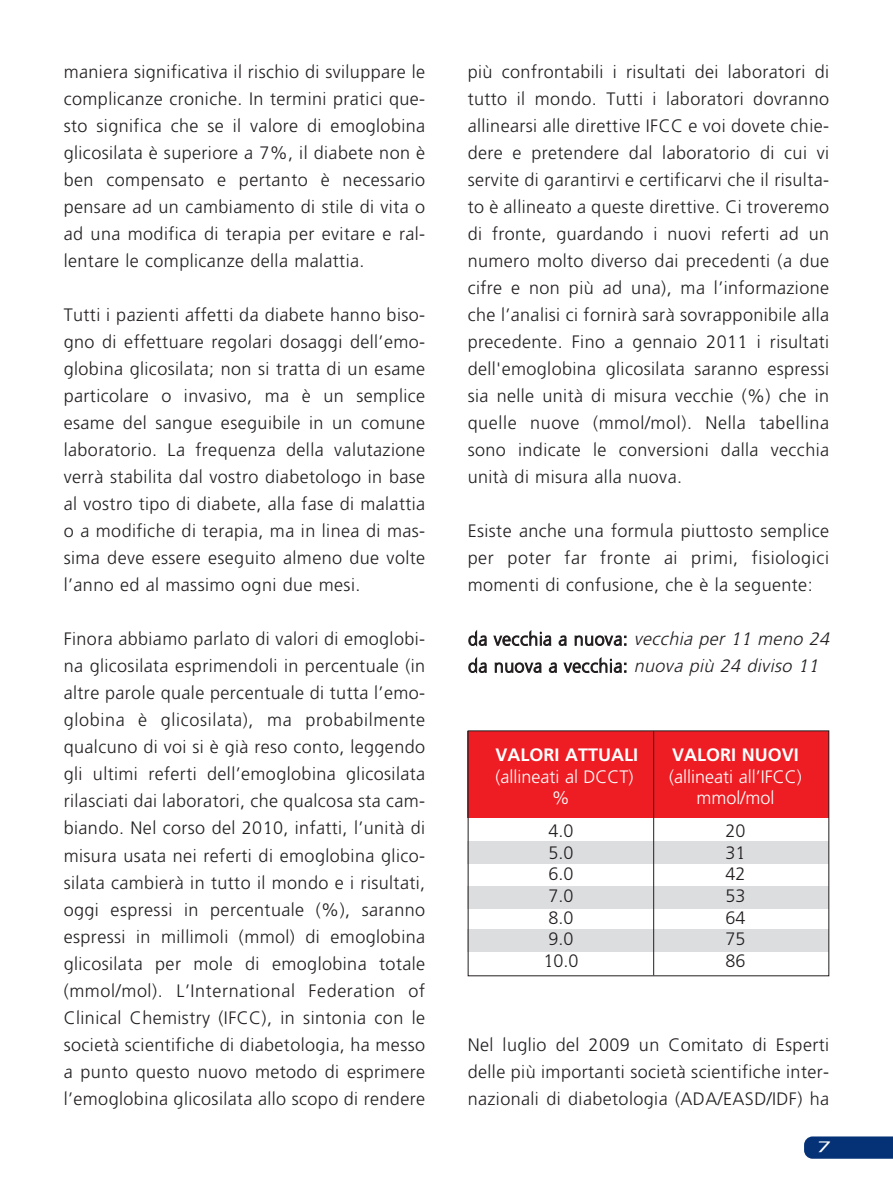
<style>
.page{position:relative;width:893px;height:1191px;background:#fff}
.page>*{position:absolute;margin:0;border:0;box-sizing:border-box;transform-origin:0 0}
.t1{font:300 18px/27px "Freeway";letter-spacing:.02em;color:#231f20;text-align:justify}
.t2{font:italic 300 18px/27px "Freeway";color:#231f20}
.t3{font:300 18px "Freeway";color:#fff}
.t4{font:18px "Freeway Demi";color:#fff}
.t5{font:italic 15px "Evangelic";color:#fff}
.s1{font-style:normal}
</style>
<div class="page">
<div style="left:468px;top:841px;width:361px;height:22px;background:#dcdddf"></div>
<div style="left:468px;top:886px;width:361px;height:22px;background:#dcdddf"></div>
<div style="left:468px;top:929px;width:361px;height:23px;background:#dcdddf"></div>
<div style="left:468px;top:731px;width:361px;height:86px;background:#ee1d23"></div>
<div style="left:804px;top:1136px;width:89px;height:22px;background:#053276"></div>
<hr style="left:653px;top:731px;width:1px;height:244px;background:#231f20">
<p class="t1" style="left:64px;top:58px;width:363px">maniera significativa il rischio di sviluppare le complicanze croniche. In termini pratici que&shy;sto significa che se il valore di emoglobina glicosilata è superiore a 7%, il diabete non è ben compensato e pertanto è necessario pensare ad un cambiamento di stile di vita o ad una modifica di terapia per evitare e ral&shy;lentare le complicanze della malattia.</p>
<p class="t1" style="left:64px;top:301px;width:363px">Tutti i pazienti affetti da diabete hanno biso&shy;gno di effettuare regolari dosaggi dell’emo&shy;globina glicosilata; non si tratta di un esame particolare o invasivo, ma è un semplice esame del sangue eseguibile in un comune laboratorio. La frequenza della valutazione verrà stabilita dal vostro diabetologo in base al vostro tipo di diabete, alla fase di malattia o a modifiche di terapia, ma in linea di mas&shy;sima deve essere eseguito almeno due volte l’anno ed al massimo ogni due mesi.</p>
<p class="t1" style="left:64px;top:625px;width:363px">Finora abbiamo parlato di valori di emoglobi&shy;na glicosilata esprimendoli in percentuale (in altre parole quale percentuale di tutta l’emo&shy;globina è glicosilata), ma probabilmente qualcuno di voi si è già reso conto, leggendo gli ultimi referti dell’emoglobina glicosilata rilasciati dai laboratori, che qualcosa sta cam&shy;biando. Nel corso del 2010, infatti, l’unità di misura usata nei referti di emoglobina glico&shy;silata cambierà in tutto il mondo e i risultati, oggi espressi in percentuale (%), saranno espressi in millimoli (mmol) di emoglobina glicosilata per mole di emoglobina totale (mmol/mol). L’International Federation of Clinical Chemistry (IFCC), in sintonia con le società scientifiche di diabetologia, ha messo a punto questo nuovo metodo di esprimere l’emoglobina glicosilata allo scopo di rendere</p>
<p class="t1" style="left:468px;top:58px;width:363px">più confrontabili i risultati dei laboratori di tutto il mondo. Tutti i laboratori dovranno allinearsi alle direttive IFCC e voi dovete chie&shy;dere e pretendere dal laboratorio di cui vi servite di garantirvi e certificarvi che il risulta&shy;to è allineato a queste direttive. Ci troveremo di fronte, guardando i nuovi referti ad un numero molto diverso dai precedenti (a due cifre e non più ad una), ma l’informazione che l’analisi ci fornirà sarà sovrapponibile alla precedente. Fino a gennaio 2011 i risultati dell'emoglobina glicosilata saranno espressi sia nelle unità di misura vecchie (%) che in quelle nuove (mmol/mol). Nella tabellina sono indicate le conversioni dalla vecchia unità di misura alla nuova.</p>
<p class="t1" style="left:468px;top:517px;width:363px">Esiste anche una formula piuttosto semplice per poter far fronte ai primi, fisiologici momenti di confusione, che è la seguente:</p>
<p class="t2" style="left:468px;top:625px;width:366px"><span class="s1">da vecchia a nuova:</span> vecchia per 11 meno 24 <span class="s1">da nuova a vecchia:</span> nuova più 24 diviso 11</p>
<p class="t4" style="left:496px;top:744px;width:144px">VALORI ATTUALI</p>
<p class="t4" style="left:672px;top:744px;width:128px">VALORI NUOVI</p>
<p class="t3" style="left:496px;top:766px;width:139px">(allineati al DCCT)</p>
<p class="t3" style="left:669px;top:766px;width:134px">(allineati all’IFCC)</p>
<p class="t3" style="left:552px;top:787px;width:19px">%</p>
<p class="t3" style="left:696px;top:787px;width:79px">mmol/mol</p>
<p class="t1" style="left:548px;top:817px;width:27px">4.0</p>
<p class="t1" style="left:725px;top:817px;width:22px">20</p>
<p class="t1" style="left:548px;top:839px;width:27px">5.0</p>
<p class="t1" style="left:725px;top:839px;width:22px">31</p>
<p class="t1" style="left:548px;top:860px;width:27px">6.0</p>
<p class="t1" style="left:725px;top:860px;width:22px">42</p>
<p class="t1" style="left:548px;top:882px;width:27px">7.0</p>
<p class="t1" style="left:725px;top:882px;width:22px">53</p>
<p class="t1" style="left:548px;top:904px;width:27px">8.0</p>
<p class="t1" style="left:725px;top:904px;width:22px">64</p>
<p class="t1" style="left:548px;top:925px;width:27px">9.0</p>
<p class="t1" style="left:725px;top:925px;width:22px">75</p>
<p class="t1" style="left:543px;top:947px;width:37px">10.0</p>
<p class="t1" style="left:725px;top:947px;width:22px">86</p>
<p class="t1" style="left:468px;top:1030px;width:363px">Nel luglio del 2009 un Comitato di Esperti delle più importanti società scientifiche inter&shy;nazionali di diabetologia (ADA/EASD/IDF) ha</p>
<p class="t5" style="left:816px;top:1137px;width:17px">7</p>
</div>
